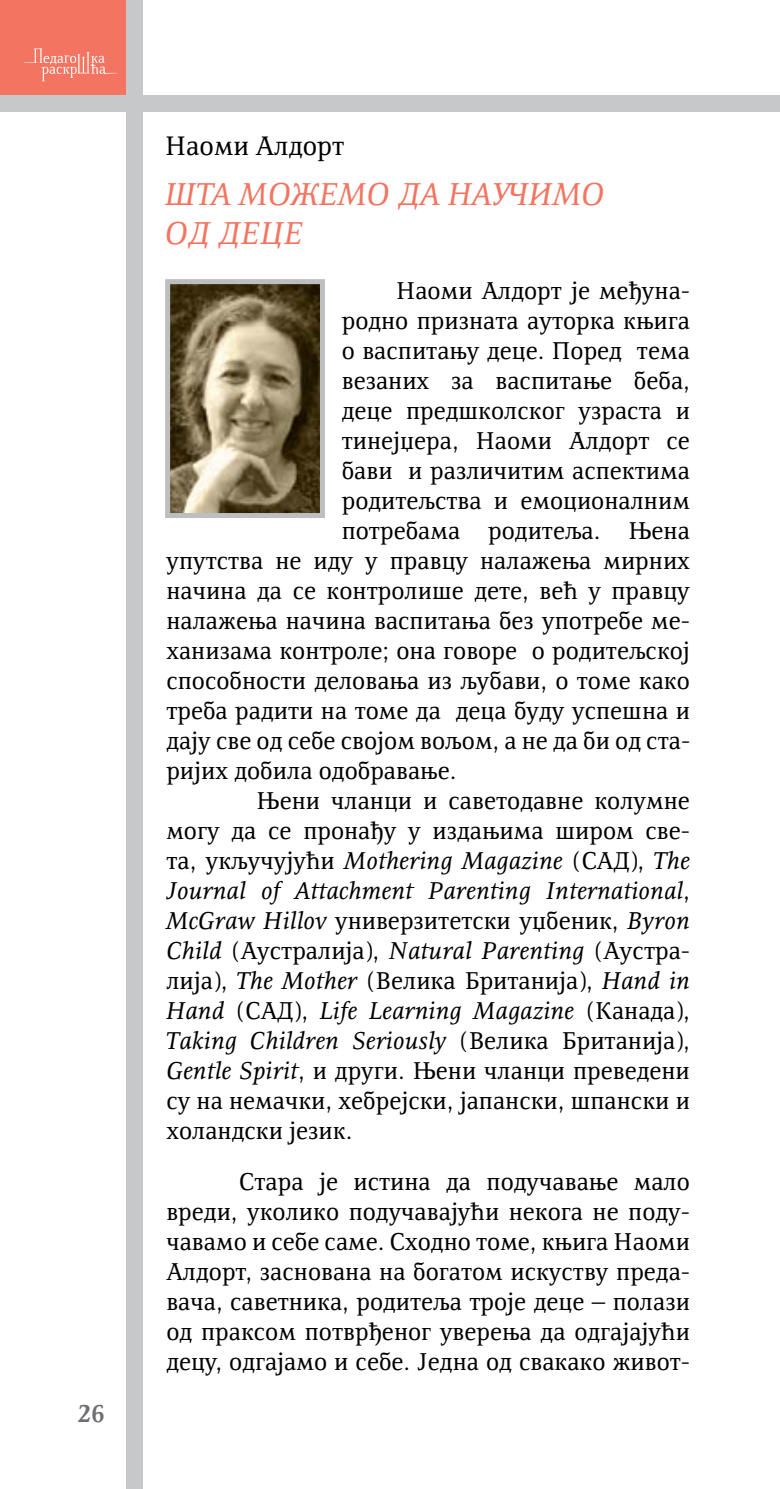
<style>
.page{position:relative;width:780px;height:1489px;background:#fff}
.page>*{position:absolute;margin:0;border:0;box-sizing:border-box;transform-origin:0 0}
.t1{font:italic 32.5px/39px "Resavska BG";color:#f37561}
.t2{font:27.5px "Resavska BG";color:#000}
.t3{font:25px/30px "Resavska BG";color:#000;text-align:justify}
.t4{font:italic 25px "Resavska BG";color:#000}
.t5{font:700 25px "Resavska BG";color:#6d6e71}
.s1{font-style:normal}
.s2{font-style:italic}
</style>
<div class="page">
<div style="left:0;top:0;width:142px;height:104px;background:#f37561"></div>
<div style="left:127px;top:0;width:16px;height:1488px;background:#c7c8ca"></div>
<svg style="left:24px;top:48px;width:93px;height:33px"></svg>
<img style="left:171px;top:285px;width:148px;height:227px">
<div style="left:165px;top:279px;width:160px;height:239px;border:5px solid #bcbec0"></div>
<div style="left:0;top:95px;width:780px;height:17px;background:#c7c8ca"></div>
<p class="t5" style="left:78px;top:1398px;width:29px">26</p>
<p class="t2" style="left:165px;top:130px;width:181px">Наоми Алдорт</p>
<h1 class="t1" style="left:165px;top:174px;width:441px">ШТА МОЖЕМО ДА НАУЧИМО<br>ОД ДЕЦЕ</h1>
<p class="t3" style="left:396px;top:275px;width:295px">Наоми Алдорт је међуна-</p>
<p class="t3" style="left:342px;top:305px;width:349px">родно призната ауторка књига</p>
<p class="t3" style="left:342px;top:335px;width:349px">о васпитању деце. Поред тема</p>
<p class="t3" style="left:342px;top:365px;width:349px">везаних за васпитање беба,</p>
<p class="t3" style="left:342px;top:395px;width:350px">деце предшколског узраста и</p>
<p class="t3" style="left:342px;top:425px;width:350px">тинејџера, Наоми Алдорт се</p>
<p class="t3" style="left:342px;top:455px;width:349px">бави и различитим аспектима</p>
<p class="t3" style="left:342px;top:485px;width:349px">родитељства и емоционалним</p>
<p class="t3" style="left:342px;top:515px;width:349px">потребама родитеља. Њена</p>
<p class="t3" style="left:166px;top:545px;width:525px">упутства не иду у правцу налажења мирних</p>
<p class="t3" style="left:166px;top:575px;width:525px">начина да се контролише дете, већ у правцу</p>
<p class="t3" style="left:166px;top:605px;width:525px">налажења начина васпитања без употребе ме-</p>
<p class="t3" style="left:166px;top:635px;width:525px">ханизама контроле; она говоре о родитељској</p>
<p class="t3" style="left:166px;top:665px;width:525px">способности деловања из љубави, о томе како</p>
<p class="t3" style="left:166px;top:695px;width:525px">треба радити на томе да деца буду успешна и</p>
<p class="t3" style="left:166px;top:725px;width:525px">дају све од себе својом вољом, а не да би од ста-</p>
<p class="t3" style="left:166px;top:755px;width:291px">ријих добила одобравање.</p>
<p class="t3" style="left:256px;top:785px;width:435px">Њени чланци и саветодавне колумне</p>
<p class="t3" style="left:166px;top:815px;width:525px">могу да се пронађу у издањима широм све-</p>
<p class="t4" style="left:166px;top:846px;width:525px"><span class="s1">та, укључујући</span> Mothering Magazine <span class="s1">(САД),</span> The</p>
<p class="t4" style="left:166px;top:876px;width:525px">Journal of Attachment Parenting International<span class="s1">,</span></p>
<p class="t3" style="left:166px;top:905px;width:525px"><span class="s2">McGraw Hillov</span> универзитетски уџбеник, <span class="s2">Byron</span></p>
<p class="t4" style="left:166px;top:936px;width:525px">Child <span class="s1">(Аустралија),</span> Natural Parenting <span class="s1">(Аустра-</span></p>
<p class="t3" style="left:166px;top:965px;width:525px">лија), <span class="s2">The Mother</span> (Велика Британија), <span class="s2">Hand in</span></p>
<p class="t4" style="left:166px;top:996px;width:525px">Hand <span class="s1">(САД),</span> Life Learning Magazine <span class="s1">(Канада),</span></p>
<p class="t4" style="left:166px;top:1026px;width:525px">Taking Children Seriously <span class="s1">(Велика Британија),</span></p>
<p class="t3" style="left:166px;top:1055px;width:525px"><span class="s2">Gentle Spirit</span>, и други. Њени чланци преведени</p>
<p class="t3" style="left:166px;top:1085px;width:525px">су на немачки, хебрејски, јапански, шпански и</p>
<p class="t3" style="left:166px;top:1115px;width:187px">холандски језик.</p>
<p class="t3" style="left:166px;top:1166px;width:525px;text-indent:72px">Стара је истина да подучавање мало вреди, уколико подучавајући некога не поду&shy;чавамо и себе саме. Сходно томе, књига Наоми Алдорт, заснована на богатом искуству преда&shy;вача, саветника, родитеља троје деце – полази од праксом потврђеног уверења да одгајајући децу, одгајамо и себе. Једна од свакако живот-</p>
</div>
